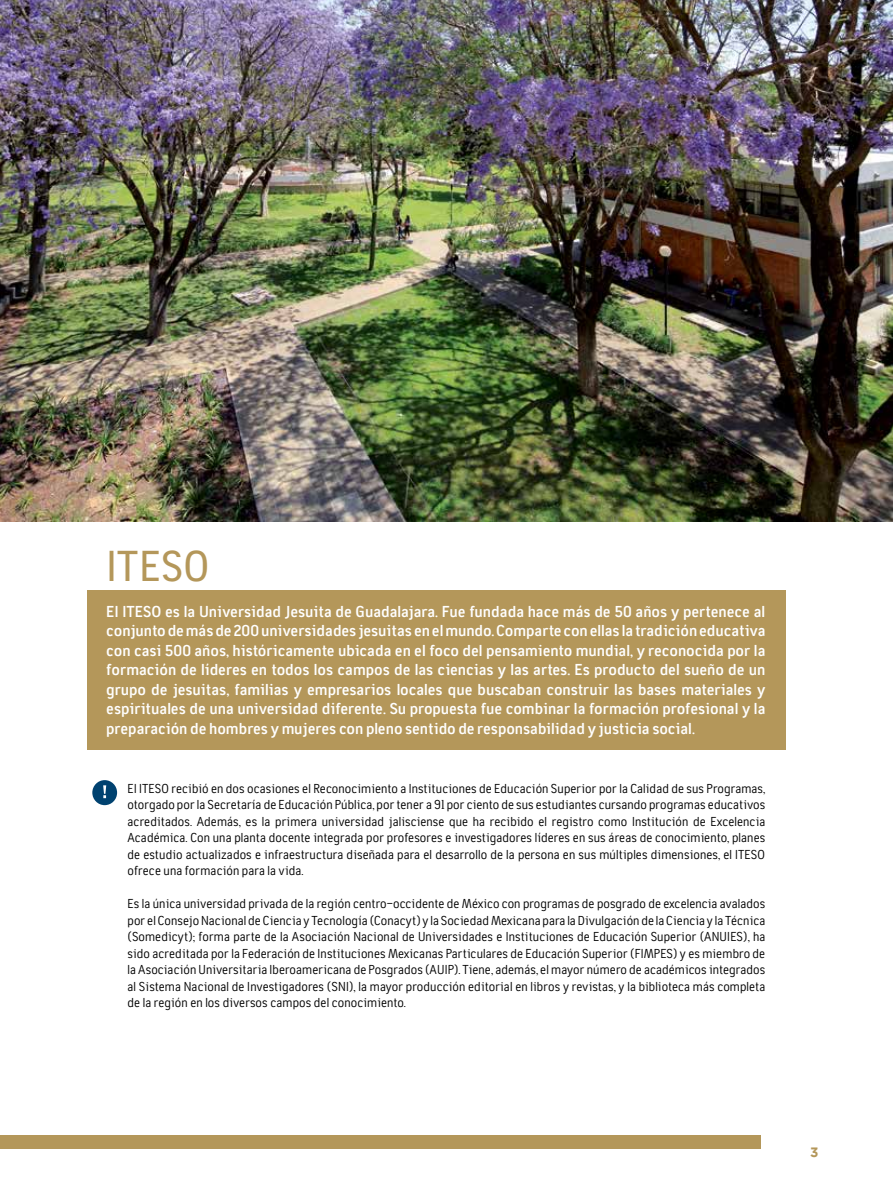
<style>
.page{position:relative;width:893px;height:1191px;background:#fff}
.page>*{position:absolute;margin:0;border:0;box-sizing:border-box;transform-origin:0 0}
.t1{font:500 45px "Tempelhof";color:#b4975a}
.t2{font:700 16.5px/19.5px "Tempelhof";color:#fff;text-align:justify}
.t3{font:13.5px/16.5px "Tempelhof";color:#000;text-align:justify}
.t4{font:700 13.5px "Gotham";color:#b4975a}
</style>
<div class="page">
<div style="left:0;top:1135px;width:761px;height:13px;background:#b4975a"></div>
<img style="left:1px;top:0;width:892px;height:521px">
<div style="left:88px;top:590px;width:698px;height:159px;background:#b4975a"></div>
<div style="left:92px;top:780px;width:25px;height:25px;background:#004270;border-radius:50%"></div>
<svg style="left:103px;top:785px;width:3px;height:13px"></svg>
<img style="left:0;top:0;width:1px;height:521px">
<p class="t1" style="left:106px;top:541px;width:104px">ITESO</p>
<p class="t2" style="left:106px;top:601px;width:661px">El ITESO es la Universidad Jesuita de Guadalajara. Fue fundada hace más de 50 años y pertenece al conjunto de más de 200 universidades jesuitas en el mundo. Comparte con ellas la tradición educativa con casi 500 años, históricamente ubicada en el foco del pensamiento mundial, y reconocida por la formación de líderes en todos los campos de las ciencias y las artes. Es producto del sueño de un grupo de jesuitas, familias y empresarios locales que buscaban construir las bases materiales y espirituales de una universidad diferente. Su propuesta fue combinar la formación profesional y la preparación de hombres y mujeres con pleno sentido de responsabilidad y justicia social.</p>
<p class="t3" style="left:128px;top:780px;width:639px">El ITESO recibió en dos ocasiones el Reconocimiento a Instituciones de Educación Superior por la Calidad de sus Programas, otorgado por la Secretaría de Educación Pública, por tener a 91 por ciento de sus estudiantes cursando programas educativos acreditados. Además, es la primera universidad jalisciense que ha recibido el registro como Institución de Excelencia Académica. Con una planta docente integrada por profesores e investigadores líderes en sus áreas de conocimiento, planes de estudio actualizados e infraestructura diseñada para el desarrollo de la persona en sus múltiples dimensiones, el ITESO ofrece una formación para la vida.</p>
<p class="t3" style="left:128px;top:896px;width:639px">Es la única universidad privada de la región centro–occidente de México con programas de posgrado de excelencia avalados por el Consejo Nacional de Ciencia y Tecnología (Conacyt) y la Sociedad Mexicana para la Divulgación de la Ciencia y la Técnica (Somedicyt); forma parte de la Asociación Nacional de Universidades e Instituciones de Educación Superior (ANUIES), ha sido acreditada por la Federación de Instituciones Mexicanas Particulares de Educación Superior (FIMPES) y es miembro de la Asociación Universitaria Iberoamericana de Posgrados (AUIP). Tiene, además, el mayor número de académicos integrados al Sistema Nacional de Investigadores (SNI), la mayor producción editorial en libros y revistas, y la biblioteca más completa de la región en los diversos campos del conocimiento.</p>
<p class="t4" style="left:810px;top:1144px;width:10px">3</p>
</div>
